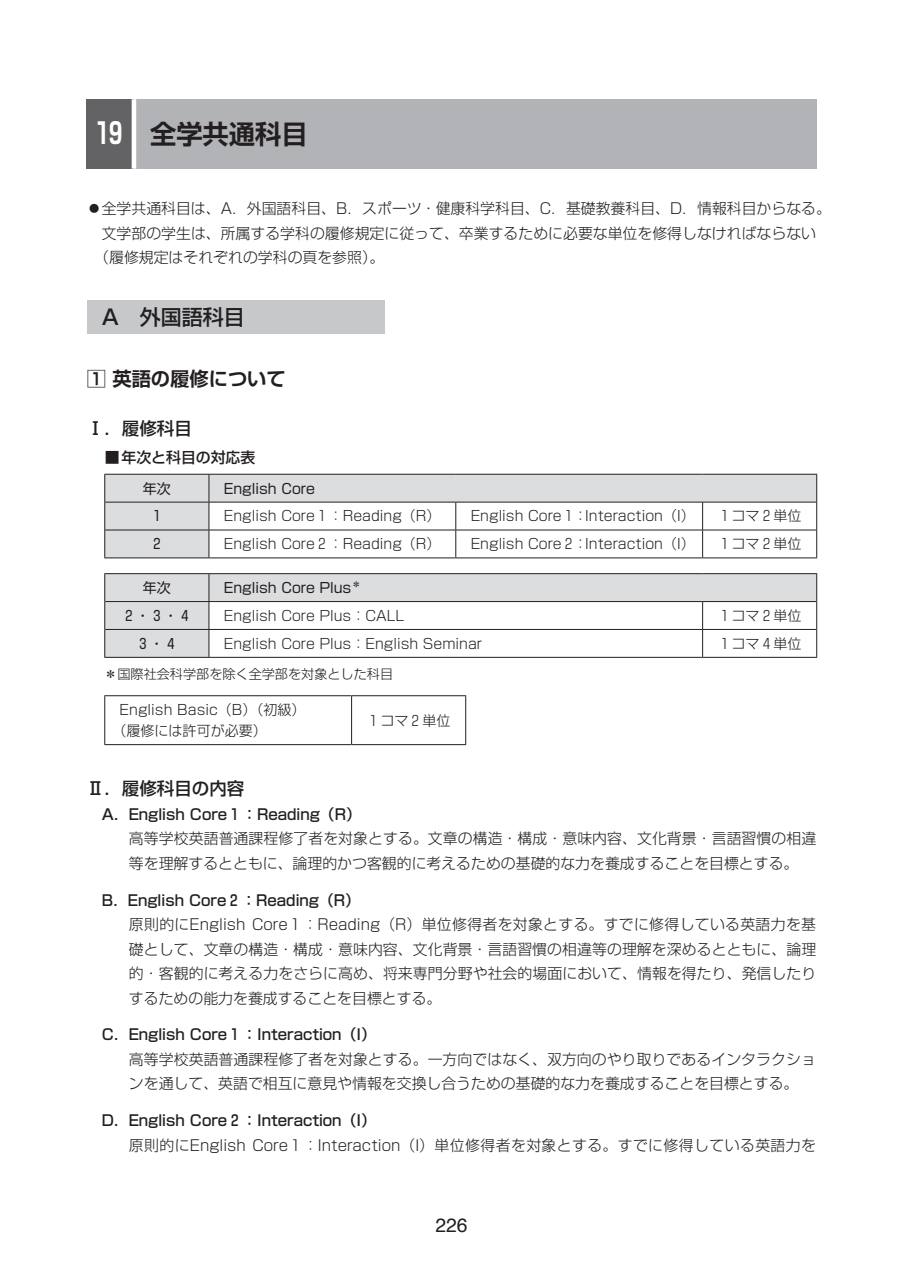
<style>
.page{position:relative;width:903px;height:1275px;background:#fff}
.page>*{position:absolute;margin:0;border:0;box-sizing:border-box;transform-origin:0 0}
.t1{font:700 26.25px "Shin Go Pr 5 De";color:#231f20}
.t2{font:500 21px "Shin Go Pr 5";color:#231f20}
.t3{font:700 19.25px "Shin Go Pr 5 De";color:#231f20}
.t4{font:19.25px "Helvetica";color:#231f20}
.t5{font:500 17.5px "Shin Go Pr 5";color:#231f20}
.t6{font:300 14.88px/24.5px "Shin Go Pr 5";color:#231f20}
.t7{font:500 14.88px "Shin Go Pr 5";color:#231f20}
.t8{font:300 14.88px "Shin Go Pr 5";letter-spacing:.03em;color:#231f20}
.t9{font:300 14px/21px "Shin Go Pr 5";color:#231f20}
.t10{font:14px "Shin Go Pr 5";color:#231f20}
.t11{font:300 13.12px "Shin Go Pr 5";color:#231f20}
.s1{font-size:28.88px;color:#fff}
</style>
<div class="page">
<div style="left:87px;top:99px;width:47px;height:70px;background:#636366"></div>
<div style="left:134px;top:99px;width:682px;height:70px;background:#b2b3b7"></div>
<hr style="left:132px;top:99px;width:4px;height:70px;background:#fff">
<svg style="left:105px;top:475px;width:711px;height:82px"></svg>
<svg style="left:104px;top:475px;width:1px;height:82px"></svg>
<hr style="left:104px;top:557px;width:105px;height:1px;background:#231f20">
<hr style="left:209px;top:557px;width:247px;height:1px;background:#231f20">
<hr style="left:456px;top:557px;width:247px;height:1px;background:#231f20">
<hr style="left:703px;top:557px;width:114px;height:1px;background:#231f20">
<hr style="left:105px;top:502px;width:104px;height:1px;background:#231f20">
<hr style="left:105px;top:530px;width:104px;height:1px;background:#231f20">
<hr style="left:209px;top:530px;width:247px;height:1px;background:#231f20">
<hr style="left:456px;top:530px;width:247px;height:1px;background:#231f20">
<svg style="left:455px;top:503px;width:1px;height:54px"></svg>
<hr style="left:703px;top:530px;width:113px;height:1px;background:#231f20">
<svg style="left:702px;top:503px;width:1px;height:54px"></svg>
<svg style="left:209px;top:475px;width:1px;height:82px"></svg>
<hr style="left:209px;top:502px;width:247px;height:1px;background:#231f20">
<hr style="left:456px;top:502px;width:247px;height:1px;background:#231f20">
<hr style="left:703px;top:502px;width:113px;height:1px;background:#231f20">
<svg style="left:816px;top:475px;width:1px;height:82px"></svg>
<hr style="left:104px;top:474px;width:105px;height:1px;background:#231f20">
<hr style="left:209px;top:474px;width:247px;height:1px;background:#231f20">
<hr style="left:456px;top:474px;width:247px;height:1px;background:#231f20">
<hr style="left:703px;top:474px;width:114px;height:1px;background:#231f20">
<svg style="left:105px;top:574px;width:711px;height:83px"></svg>
<hr style="left:104px;top:573px;width:105px;height:1px;background:#231f20">
<svg style="left:104px;top:574px;width:1px;height:83px"></svg>
<hr style="left:104px;top:657px;width:105px;height:1px;background:#231f20">
<hr style="left:703px;top:657px;width:114px;height:1px;background:#231f20">
<hr style="left:105px;top:601px;width:104px;height:1px;background:#231f20">
<hr style="left:105px;top:629px;width:104px;height:1px;background:#231f20">
<hr style="left:703px;top:629px;width:113px;height:1px;background:#231f20">
<hr style="left:209px;top:573px;width:494px;height:1px;background:#231f20">
<hr style="left:703px;top:573px;width:114px;height:1px;background:#231f20">
<svg style="left:816px;top:574px;width:1px;height:83px"></svg>
<hr style="left:703px;top:601px;width:113px;height:1px;background:#231f20">
<hr style="left:209px;top:601px;width:494px;height:1px;background:#231f20">
<hr style="left:209px;top:629px;width:494px;height:1px;background:#231f20">
<svg style="left:209px;top:574px;width:1px;height:83px"></svg>
<svg style="left:702px;top:602px;width:1px;height:55px"></svg>
<hr style="left:209px;top:657px;width:494px;height:1px;background:#231f20">
<hr style="left:351px;top:696px;width:1px;height:48px;background:#231f20">
<hr style="left:104px;top:695px;width:248px;height:1px;background:#231f20">
<hr style="left:104px;top:696px;width:1px;height:48px;background:#231f20">
<hr style="left:352px;top:695px;width:114px;height:1px;background:#231f20">
<hr style="left:465px;top:696px;width:1px;height:48px;background:#231f20">
<hr style="left:104px;top:744px;width:248px;height:1px;background:#231f20">
<hr style="left:352px;top:744px;width:114px;height:1px;background:#231f20">
<div style="left:87px;top:300px;width:297px;height:34px;background:#c7c8ca"></div>
<h1 class="t1" style="left:96px;top:112px;width:213px"><span class="s1">19</span> 全学共通科目</h1>
<p class="t6" style="left:87px;top:195px;width:746px">⃝全学共通科目は、A．外国語科目、B．スポーツ・健康科学科目、C．基礎教養科目、D．情報科目からなる。</p>
<p class="t6" style="left:102px;top:220px;width:716px">文学部の学生は、所属する学科の履修規定に従って、卒業するために必要な単位を修得しなければならない</p>
<p class="t6" style="left:94px;top:244px;width:292px">（履修規定はそれぞれの学科の頁を参照）。</p>
<h2 class="t2" style="left:102px;top:300px;width:145px">A　外国語科目</h2>
<p class="t3" style="left:87px;top:363px;width:200px">1 英語の履修について</p>
<p class="t5" style="left:87px;top:414px;width:106px">Ⅰ．履修科目</p>
<p class="t7" style="left:105px;top:445px;width:152px">■年次と科目の対応表</p>
<p class="t10" style="left:143px;top:477px;width:29px">年次</p>
<p class="t10" style="left:224px;top:477px;width:93px">English Core</p>
<p class="t10" style="left:153px;top:505px;width:5px">１</p>
<p class="t9" style="left:224px;top:504px;width:218px">English Core １：Reading（R）</p>
<p class="t9" style="left:471px;top:504px;width:226px">English Core １：Interaction（I）</p>
<p class="t9" style="left:721px;top:504px;width:82px">1コマ2単位</p>
<p class="t10" style="left:153px;top:532px;width:7px">２</p>
<p class="t9" style="left:224px;top:532px;width:218px">English Core ２：Reading（R）</p>
<p class="t9" style="left:471px;top:532px;width:226px">English Core ２：Interaction（I）</p>
<p class="t9" style="left:721px;top:532px;width:82px">1コマ2単位</p>
<p class="t10" style="left:143px;top:576px;width:29px">年次</p>
<p class="t10" style="left:224px;top:576px;width:139px">English Core Plus<sup>＊</sup></p>
<p class="t10" style="left:125px;top:604px;width:64px">２・３・４</p>
<p class="t9" style="left:224px;top:604px;width:182px">English Core Plus：CALL</p>
<p class="t9" style="left:721px;top:604px;width:82px">1コマ2単位</p>
<p class="t10" style="left:139px;top:632px;width:36px">３・４</p>
<p class="t9" style="left:224px;top:632px;width:260px">English Core Plus：English Seminar</p>
<p class="t9" style="left:721px;top:632px;width:82px">1コマ4単位</p>
<p class="t11" style="left:104px;top:663px;width:290px">＊国際社会科学部を除く全学部を対象とした科目</p>
<p class="t9" style="left:113px;top:698px;width:194px;text-indent:7px">English Basic（B）（初級）（履修には許可が必要）</p>
<p class="t9" style="left:370px;top:708px;width:82px">1コマ2単位</p>
<p class="t5" style="left:87px;top:774px;width:159px">Ⅱ．履修科目の内容</p>
<p class="t7" style="left:102px;top:802px;width:261px">A．English Core １：Reading（R）</p>
<p class="t6" style="left:129px;top:825px;width:689px">高等学校英語普通課程修了者を対象とする。文章の構造・構成・意味内容、文化背景・言語習慣の相違等を理解するとともに、論理的かつ客観的に考えるための基礎的な力を養成することを目標とする。</p>
<p class="t7" style="left:102px;top:888px;width:260px">B．English Core ２：Reading（R）</p>
<p class="t6" style="left:129px;top:911px;width:689px;text-align:justify">原則的にEnglish Core １：Reading（R）単位修得者を対象とする。すでに修得している英語力を基礎として、文章の構造・構成・意味内容、文化背景・言語習慣の相違等の理解を深めるとともに、論理的・客観的に考える力をさらに高め、将来専門分野や社会的場面において、情報を得たり、発信したりするための能力を養成することを目標とする。</p>
<p class="t7" style="left:102px;top:1023px;width:276px">C．English Core １：Interaction（I）</p>
<p class="t6" style="left:129px;top:1046px;width:688px">高等学校英語普通課程修了者を対象とする。一方向ではなく、双方向のやり取りであるインタラクションを通して、英語で相互に意見や情報を交換し合うための基礎的な力を養成することを目標とする。</p>
<p class="t7" style="left:102px;top:1108px;width:276px">D．English Core ２：Interaction（I）</p>
<p class="t8" style="left:129px;top:1133px;width:688px">原則的にEnglish Core １：Interaction（I）単位修得者を対象とする。すでに修得している英語力を</p>
<p class="t4" style="left:435px;top:1212px;width:34px">226</p>
</div>
